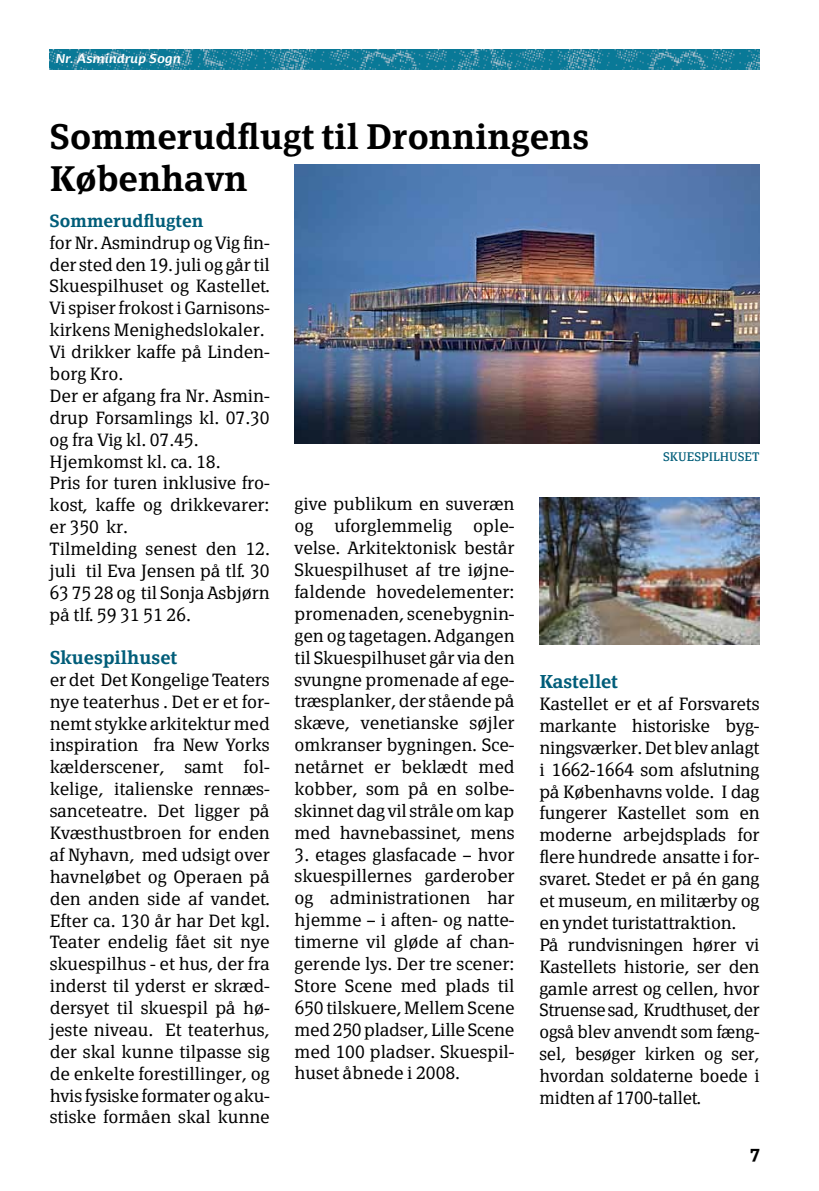
<style>
.page{position:relative;width:819px;height:1191px;background:#fff}
.page>*{position:absolute;margin:0;border:0;box-sizing:border-box;transform-origin:0 0}
.t1{font:600 35px/42px "Page Serif";color:#000}
.t2{font:600 18.38px "Page Serif TF";letter-spacing:-.01em;color:#005d79}
.t3{font:300 17.5px/21.9px "Page Serif TF";letter-spacing:-.01em;color:#000;text-align:justify}
.t4{font:600 17.5px "Page Serif TF";color:#005d79}
.t5{font:700 17.5px "Page Serif";color:#000}
.t6{font:italic 700 12.25px "Dancer TF";color:#fff}
.t7{font:12.25px "Page Serif";color:#005d79}
</style>
<div class="page">
<img style="left:50px;top:50px;width:709px;height:19px">
<img style="left:294px;top:165px;width:465px;height:278px">
<img style="left:539px;top:497px;width:220px;height:147px">
<p class="t6" style="left:55px;top:51px;width:127px">Nr. Asmindrup Sogn</p>
<h1 class="t1" style="left:50px;top:115px;width:541px">Sommerudflugt til Dronningens<br>København</h1>
<p class="t4" style="left:50px;top:210px;width:155px">Sommerudflugten</p>
<p class="t3" style="left:50px;top:231px;width:222px;text-align:left">for Nr. Asmindrup og Vig fin&shy;der sted den 19. juli og går til<br>Skuespilhuset og Kastellet.<br>Vi spiser frokost i Garnisons&shy;kirkens Menighedslokaler.<br>Vi drikker kaffe på Linden&shy;borg Kro.<br>Der er afgang fra Nr. Asmin&shy;drup Forsamlings kl. 07.30 og fra Vig kl. 07.45.<br>Hjemkomst kl. ca. 18.<br>Pris for turen inklusive fro&shy;kost, kaffe og drikkevarer: er 350 kr.<br>Tilmelding senest den 12. juli til Eva Jensen på tlf. 30<br>63 75 28 og til Sonja Asbjørn på tlf. 59 31 51 26.</p>
<p class="t7" style="left:663px;top:449px;width:98px">SKUESPILHUSET</p>
<p class="t3" style="left:294px;top:493px;width:221px">give publikum en suveræn og uforglemmelig ople&shy;velse. Arkitektonisk består Skuespilhuset af tre iøjne&shy;faldende hovedelementer: promenaden, scenebygnin&shy;gen og tagetagen. Adgangen til Skuespilhuset går via den svungne promenade af ege&shy;træsplanker, der stående på skæve, venetianske søjler omkranser bygningen. Sce&shy;netårnet er beklædt med kobber, som på en solbe&shy;skinnet dag vil stråle om kap med havnebassinet, mens</p>
<p class="t3" style="left:294px;top:843px;width:222px">3. etages glasfacade – hvor skuespillernes garderober og administrationen har hjemme – i aften- og natte&shy;timerne vil gløde af chan&shy;gerende lys. Der tre scener:<br>Store Scene med plads til 650 tilskuere, Mellem Scene med 250 pladser, Lille Scene med 100 pladser. Skuespil&shy;huset åbnede i 2008.</p>
<p class="t2" style="left:50px;top:646px;width:129px">Skuespilhuset</p>
<p class="t3" style="left:50px;top:668px;width:221px">er det Det Kongelige Teaters nye teaterhus . Det er et for&shy;nemt stykke arkitektur med inspiration fra New Yorks kælderscener, samt fol&shy;kelige, italienske rennæs&shy;sanceteatre. Det ligger på Kvæsthustbroen for enden af Nyhavn, med udsigt over havneløbet og Operaen på den anden side af vandet.<br>Efter ca. 130 år har Det kgl.<br>Teater endelig fået sit nye skuespilhus - et hus, der fra inderst til yderst er skræd&shy;dersyet til skuespil på hø&shy;jeste niveau. Et teaterhus, der skal kunne tilpasse sig de enkelte forestillinger, og hvis fysiske formater og aku&shy;stiske formåen skal kunne</p>
<p class="t2" style="left:539px;top:670px;width:80px">Kastellet</p>
<p class="t3" style="left:539px;top:693px;width:221px;text-align:left">Kastellet er et af Forsvarets markante historiske byg&shy;ningsværker. Det blev anlagt i 1662-1664 som afslutning på Københavns volde. I dag fungerer Kastellet som en moderne arbejdsplads for flere hundrede ansatte i for&shy;svaret. Stedet er på én gang et museum, en militærby og en yndet turistattraktion.<br>På rundvisningen hører vi<br>Kastellets historie, ser den gamle arrest og cellen, hvor<br>Struense sad, Krudthuset, der også blev anvendt som fæng&shy;sel, besøger kirken og ser, hvordan soldaterne boede i midten af 1700-tallet.</p>
<p class="t5" style="left:750px;top:1141px;width:11px">7</p>
</div>
